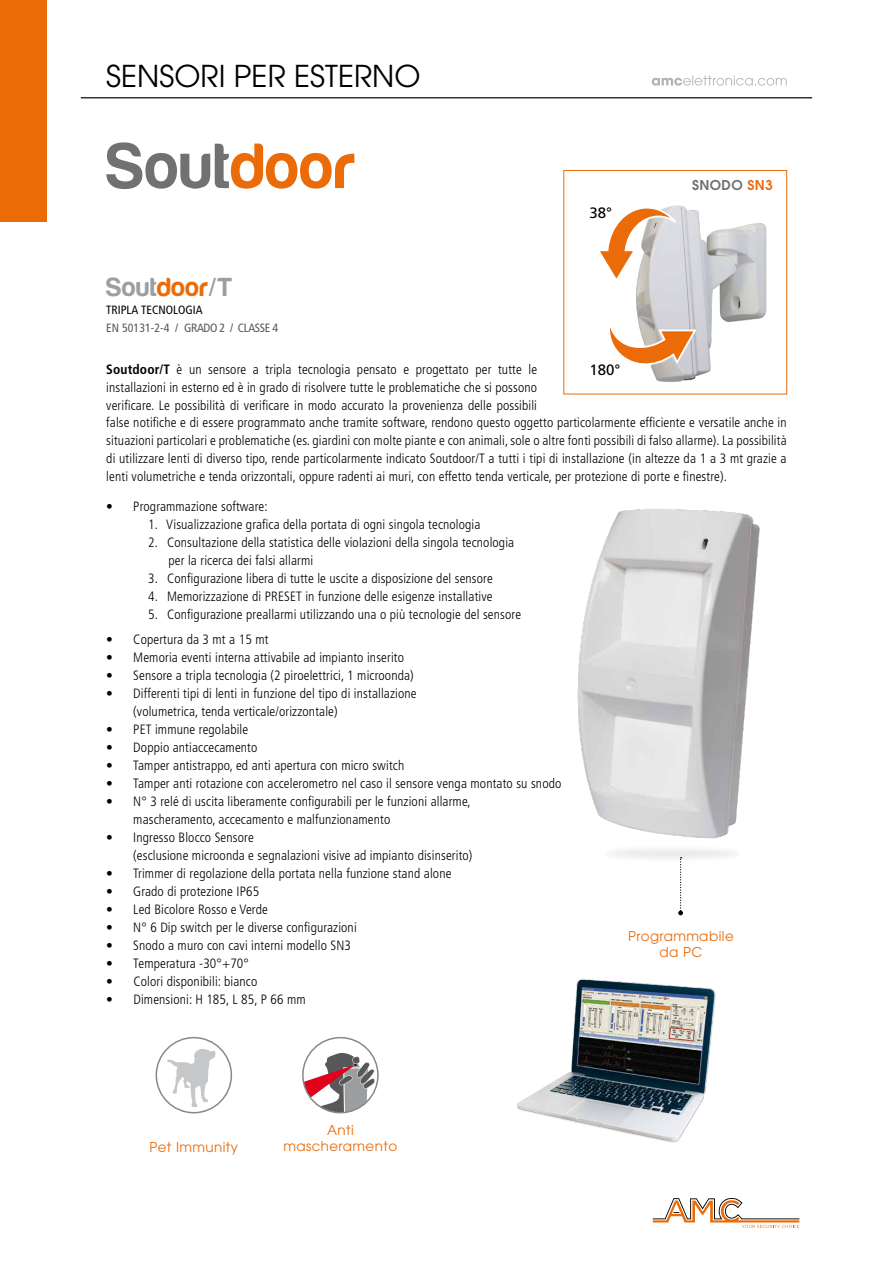
<style>
.page{position:relative;width:893px;height:1263px;background:#fff}
.page>*{position:absolute;margin:0;border:0;box-sizing:border-box;transform-origin:0 0}
.t1{font:66px "Harabara";letter-spacing:.03em;color:#707172}
.t2{font:30px "Avant Garde";color:#000}
.t3{font:27px "Harabara";letter-spacing:.03em;color:#9c9e9f}
.t4{font:15px "Frutiger LT Std";color:#000}
.t5{font:300 condensed 13.5px/18px "Frutiger LT Std";letter-spacing:.01em;color:#000}
.t6{font:13.5px/16.5px "Avant Garde";letter-spacing:.03em;color:#eb6b09;text-align:center}
.t7{font:600 13.5px "Avant Garde";letter-spacing:.03em;color:#707172}
.t8{font:condensed 12px "Frutiger LT Std";letter-spacing:-.03em;color:#58585a}
.t9{font:condensed 12px "Frutiger LT Std";color:#000}
.s1{color:#eb6b09}
.s2{font-weight:700}
</style>
<div class="page">
<svg style="left:653px;top:1198px;width:146px;height:30px"></svg>
<img style="left:517px;top:979px;width:199px;height:164px">
<img style="left:577px;top:509px;width:183px;height:349px">
<img style="left:636px;top:205px;width:131px;height:177px">
<div style="left:563px;top:170px;width:224px;height:224px;border:1px solid #eb6b09"></div>
<svg style="left:678px;top:857px;width:5px;height:58px"></svg>
<svg style="left:303px;top:1053px;width:72px;height:60px"></svg>
<div style="left:302px;top:1037px;width:77px;height:76px;border:2px solid #87888a;border-radius:50%"></div>
<svg style="left:167px;top:1049px;width:49px;height:58px"></svg>
<div style="left:156px;top:1037px;width:76px;height:76px;border:2px solid #87888a;border-radius:50%"></div>
<svg style="left:610px;top:322px;width:86px;height:43px"></svg>
<svg style="left:600px;top:207px;width:84px;height:77px"></svg>
<hr style="left:81px;top:97px;width:731px;height:1px;background:#000">
<div style="left:0;top:0;width:47px;height:221px;background:#eb6b09"></div>
<svg style="left:652px;top:75px;width:135px;height:11px"></svg>
<h2 class="t2" style="left:106px;top:58px;width:316px">SENSORI PER ESTERNO</h2>
<h1 class="t1" style="left:106px;top:132px;width:250px">Sout<span class="s1">door</span></h1>
<h3 class="t3" style="left:106px;top:273px;width:128px">Sout<span class="s1">door</span>/T</h3>
<p class="t9" style="left:106px;top:303px;width:98px">TRIPLA TECNOLOGIA</p>
<p class="t8" style="left:106px;top:321px;width:174px">EN 50131-2-4 / GRADO 2 / CLASSE 4</p>
<p class="t5" style="left:106px;top:360px;width:432px;text-align:justify"><span class="s2">Soutdoor/T</span> è un sensore a tripla tecnologia pensato e progettato per tutte le installazioni in esterno ed è in grado di risolvere tutte le problematiche che si possono verificare. Le possibilità di verificare in modo accurato la provenienza delle possibili</p>
<p class="t4" style="left:590px;top:204px;width:24px">38°</p>
<p class="t4" style="left:589px;top:361px;width:33px">180°</p>
<p class="t7" style="left:692px;top:177px;width:82px">SNODO <span class="s1">SN3</span></p>
<p class="t5" style="left:106px;top:414px;width:682px;text-align:justify">false notifiche e di essere programmato anche tramite software, rendono questo oggetto particolarmente efficiente e versatile anche in situazioni particolari e problematiche (es. giardini con molte piante e con animali, sole o altre fonti possibili di falso allarme). La possibilità di utilizzare lenti di diverso tipo, rende particolarmente indicato Soutdoor/T a tutti i tipi di installazione (in altezze da 1 a 3 mt grazie a lenti volumetriche e tenda orizzontali, oppure radenti ai muri, con effetto tenda verticale, per protezione di porte e finestre).</p>
<p class="t5" style="left:106px;top:497px;width:163px">• Programmazione software:</p>
<p class="t5" style="left:148px;top:515px;width:334px">1. Visualizzazione grafica della portata di ogni singola tecnologia</p>
<p class="t5" style="left:169px;top:533px;width:347px;text-indent:-20px">2. Consultazione della statistica delle violazioni della singola tecnologia per la ricerca dei falsi allarmi</p>
<p class="t5" style="left:148px;top:569px;width:346px">3. Configurazione libera di tutte le uscite a disposizione del sensore</p>
<p class="t5" style="left:148px;top:587px;width:346px">4. Memorizzazione di PRESET in funzione delle esigenze installative</p>
<p class="t5" style="left:148px;top:605px;width:374px">5. Configurazione preallarmi utilizzando una o più tecnologie del sensore</p>
<p class="t5" style="left:106px;top:631px;width:164px">• Copertura da 3 mt a 15 mt</p>
<p class="t5" style="left:106px;top:649px;width:299px">• Memoria eventi interna attivabile ad impianto inserito</p>
<p class="t5" style="left:106px;top:667px;width:309px">• Sensore a tripla tecnologia (2 piroelettrici, 1 microonda)</p>
<p class="t5" style="left:133px;top:685px;width:285px;text-indent:-27px">• Differenti tipi di lenti in funzione del tipo di installazione (volumetrica, tenda verticale/orizzontale)</p>
<p class="t5" style="left:106px;top:721px;width:143px">• PET immune regolabile</p>
<p class="t5" style="left:106px;top:739px;width:153px">• Doppio antiaccecamento</p>
<p class="t5" style="left:106px;top:757px;width:300px">• Tamper antistrappo, ed anti apertura con micro switch</p>
<p class="t5" style="left:106px;top:775px;width:457px">• Tamper anti rotazione con accelerometro nel caso il sensore venga montato su snodo</p>
<p class="t5" style="left:133px;top:793px;width:339px;text-indent:-27px">• N° 3 relé di uscita liberamente configurabili per le funzioni allarme, mascheramento, accecamento e malfunzionamento</p>
<p class="t5" style="left:133px;top:829px;width:341px;text-indent:-27px">• Ingresso Blocco Sensore<br>(esclusione microonda e segnalazioni visive ad impianto disinserito)</p>
<p class="t5" style="left:106px;top:865px;width:347px">• Trimmer di regolazione della portata nella funzione stand alone</p>
<p class="t5" style="left:106px;top:883px;width:154px">• Grado di protezione IP65</p>
<p class="t5" style="left:106px;top:901px;width:163px">• Led Bicolore Rosso e Verde</p>
<p class="t5" style="left:106px;top:919px;width:252px">• N° 6 Dip switch per le diverse configurazioni</p>
<p class="t5" style="left:106px;top:937px;width:246px">• Snodo a muro con cavi interni modello SN3</p>
<p class="t5" style="left:106px;top:955px;width:144px">• Temperatura -30°+70°</p>
<p class="t5" style="left:106px;top:973px;width:153px">• Colori disponibili: bianco</p>
<p class="t5" style="left:106px;top:991px;width:201px">• Dimensioni: H 185, L 85, P 66 mm</p>
<p class="t6" style="left:327px;top:1121px;width:28px">Anti</p>
<p class="t6" style="left:150px;top:1138px;width:90px">Pet Immunity</p>
<p class="t6" style="left:284px;top:1138px;width:115px">mascheramento</p>
<p class="t6" style="left:628px;top:927px;width:107px">Programmabile da PC</p>
</div>
